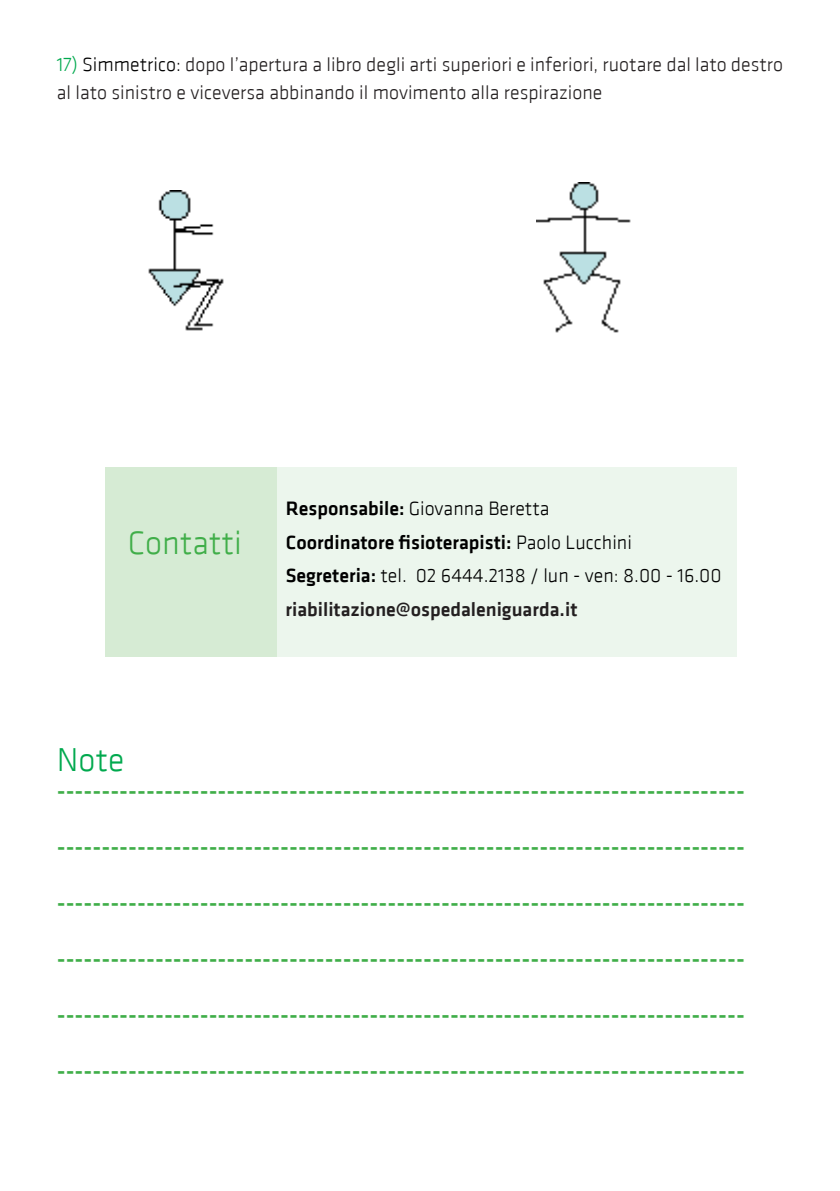
<style>
.page{position:relative;width:840px;height:1191px;background:#fff}
.page>*{position:absolute;margin:0;border:0;box-sizing:border-box;transform-origin:0 0}
.t1{font:300 34px "KLAVIKA";color:#40ae49}
.t2{font:300 34px "KLAVIKA";color:#00a94e}
.t3{font:500 24px "KLAVIKA";color:#40ae49}
.t4{font:300 20px/28px "KLAVIKA";color:#231f20}
.t5{font:300 20px "KLAVIKA";color:#000}
.t6{font:500 20px "KLAVIKA";color:#000}
.t7{font:500 20px "KLAVIKA";color:#231f20}
.s1{color:#00a94e}
.s2{color:#000}
.s3{font-weight:500}
.s4{font-weight:300}
</style>
<div class="page">
<div style="left:277px;top:467px;width:459px;height:190px;background:#ecf6ed"></div>
<div style="left:105px;top:467px;width:172px;height:190px;background:#d6ebd4"></div>
<img style="left:148px;top:190px;width:76px;height:141px">
<img style="left:536px;top:182px;width:94px;height:151px">
<p class="t4" style="left:57px;top:50px;width:727px"><span class="s1">17)</span> <span class="s2">Simmetrico:</span> dopo l’apertura a libro degli arti superiori e inferiori, ruotare dal lato destro al lato sinistro e viceversa abbinando il movimento alla respirazione</p>
<p class="t1" style="left:128px;top:525px;width:116px">Contatti</p>
<p class="t5" style="left:286px;top:498px;width:265px"><span class="s3">Responsabile:</span> Giovanna Beretta</p>
<p class="t6" style="left:286px;top:531px;width:347px">Coordinatore fisioterapisti: <span class="s4">Paolo Lucchini</span></p>
<p class="t5" style="left:285px;top:565px;width:437px"><span class="s3">Segreteria:</span> tel. 02 6444.2138 / lun - ven: 8.00 - 16.00</p>
<p class="t7" style="left:285px;top:598px;width:293px">riabilitazione@ospedaleniguarda.it</p>
<p class="t2" style="left:57px;top:742px;width:69px">Note</p>
<p class="t3" style="left:57px;top:778px;width:689px">-----------------------------------------------------------------------------</p>
<p class="t3" style="left:57px;top:834px;width:689px">-----------------------------------------------------------------------------</p>
<p class="t3" style="left:57px;top:890px;width:689px">-----------------------------------------------------------------------------</p>
<p class="t3" style="left:57px;top:946px;width:689px">-----------------------------------------------------------------------------</p>
<p class="t3" style="left:57px;top:1002px;width:689px">-----------------------------------------------------------------------------</p>
<p class="t3" style="left:57px;top:1058px;width:689px">-----------------------------------------------------------------------------</p>
</div>
